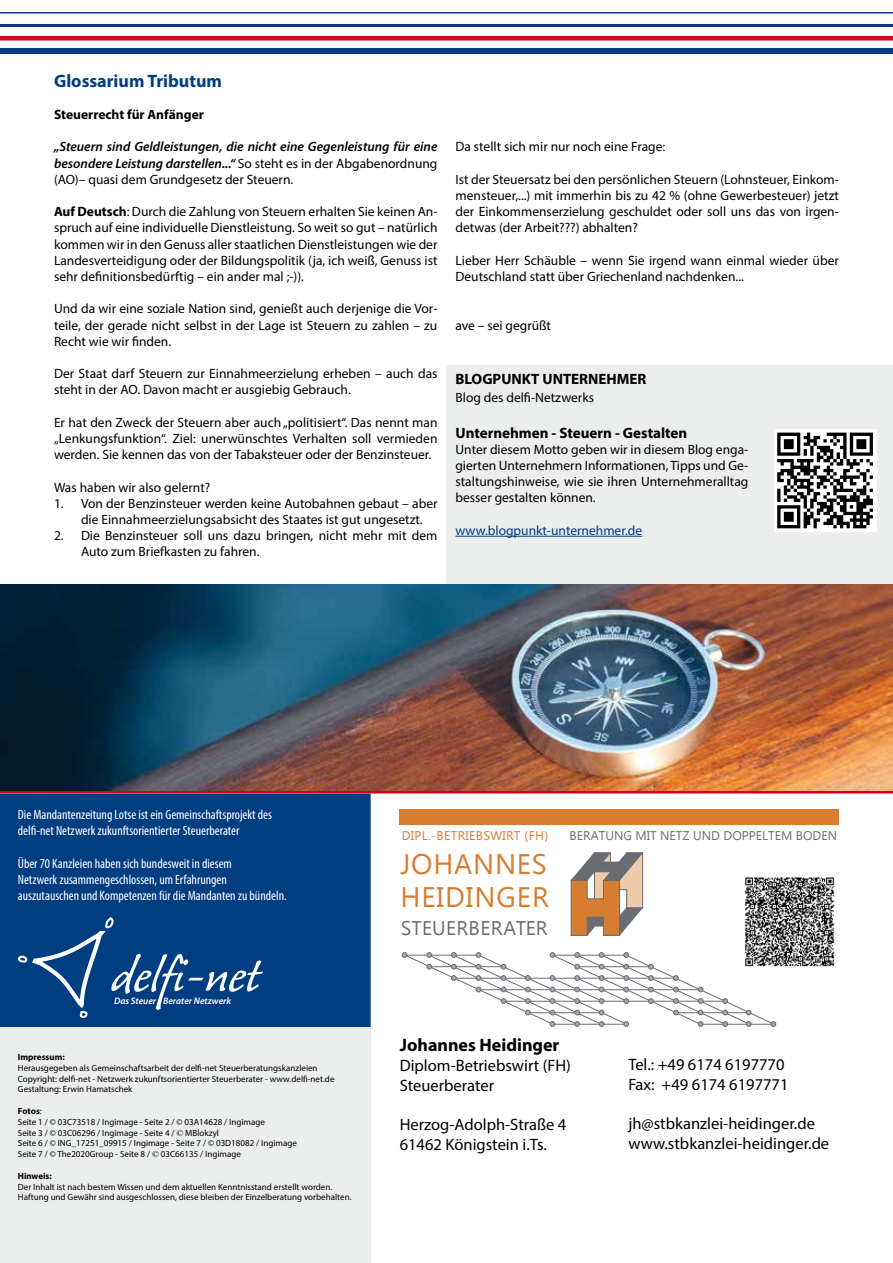
<style>
.page{position:relative;width:893px;height:1263px;background:#fff}
.page>*{position:absolute;margin:0;border:0;box-sizing:border-box;transform-origin:0 0}
.t1{font:59.55px "Caliban";color:#fff}
.t2{font:28.2px/33.9px "Ebrima";letter-spacing:.035em;color:#d77d31}
.t3{font:19.8px "Ebrima";letter-spacing:.01em;color:#696c71}
.t4{font:700 18px "Myriad Pro";color:#003d81}
.t5{font:700 18px "Myriad Pro";color:#000}
.t6{font:16.5px/19.8px "Myriad Pro";color:#000}
.t7{font:700 15px "Myriad Pro";color:#000}
.t8{font:13.5px/16.2px "Myriad Pro";color:#000;text-align:justify}
.t9{font:condensed 13.5px/16.2px "Myriad Pro";color:#fff}
.t10{font:italic 600 13.5px/16.2px "Myriad Pro";color:#000;text-align:justify}
.t11{font:13.5px "Myriad Pro";color:#003882}
.t12{font:700 13.5px "Myriad Pro";color:#000}
.t13{font:12.6px "Ebrima";color:#696c71}
.t14{font:12.6px "Ebrima";letter-spacing:.025em;color:#d77d31}
.t15{font:italic 600 9.45px "Myriad Pro";color:#fff}
.t16{font:9px/10.8px "Myriad Pro";color:#000}
.t17{font:700 9px "Myriad Pro";color:#000}
.s1{font-weight:400;font-style:normal}
.s2{font-weight:700}
.s3{font-family:"Times New Roman"}
</style>
<div class="page">
<hr style="left:0;top:24px;width:893px;height:3px;background:#003d81">
<div style="left:0;top:36px;width:893px;height:5px;background:#cd071e"></div>
<div style="left:0;top:48px;width:893px;height:6px;background:#003d81"></div>
<hr style="left:0;top:12px;width:893px;height:2px;background:#003d81">
<hr style="left:0;top:790px;width:893px;height:3px;background:#cd071e">
<div style="left:0;top:794px;width:371px;height:234px;background:#003d81"></div>
<div style="left:0;top:1028px;width:371px;height:235px;background:#eceded"></div>
<svg style="left:18px;top:917px;width:97px;height:101px"></svg>
<div style="left:446px;top:366px;width:447px;height:219px;background:#eceded"></div>
<hr style="left:455px;top:536px;width:187px;height:1px;background:#003882">
<div style="left:774px;top:429px;width:102px;height:103px;background:#fff"></div>
<svg style="left:777px;top:433px;width:96px;height:95px"></svg>
<img style="left:0;top:585px;width:893px;height:205px">
<div style="left:400px;top:809px;width:439px;height:15px;background:#d77d31"></div>
<svg style="left:571px;top:853px;width:72px;height:82px"></svg>
<svg style="left:402px;top:952px;width:374px;height:75px"></svg>
<img style="left:741px;top:877px;width:94px;height:95px">
<h3 class="t4" style="left:54px;top:69px;width:169px">Glossarium Tributum</h3>
<p class="t12" style="left:54px;top:106px;width:151px">Steuerrecht für Anfänger</p>
<p class="t10" style="left:54px;top:138px;width:385px">„Steuern sind Geldleistungen, die nicht eine Gegenleistung für eine besondere Leistung darstellen...“ <span class="s1">So steht es in der Abgabenordnung (AO)– quasi dem Grundgesetz der Steuern.</span></p>
<p class="t8" style="left:54px;top:203px;width:385px"><span class="s2">Auf Deutsch</span>: Durch die Zahlung von Steuern erhalten Sie keinen An&shy;spruch auf eine individuelle Dienstleistung. So weit so gut – natürlich kommen wir in den Genuss aller staatlichen Dienstleistungen wie der Landesverteidigung oder der Bildungspolitik (ja, ich weiß, Genuss ist sehr definitionsbedürftig – ein ander mal ;-)).</p>
<p class="t8" style="left:54px;top:301px;width:385px">Und da wir eine soziale Nation sind, genießt auch derjenige die Vor&shy;teile, der gerade nicht selbst in der Lage ist Steuern zu zahlen – zu Recht wie wir finden.</p>
<p class="t8" style="left:54px;top:365px;width:385px">Der Staat darf Steuern zur Einnahmeerzielung erheben – auch das steht in der AO. Davon macht er ausgiebig Gebrauch.</p>
<p class="t8" style="left:54px;top:414px;width:385px">Er hat den Zweck der Steuern aber auch „politisiert“. Das nennt man „Lenkungsfunktion“. Ziel: unerwünschtes Verhalten soll vermieden werden. Sie kennen das von der Tabaksteuer oder der Benzinsteuer.</p>
<p class="t8" style="left:54px;top:479px;width:158px">Was haben wir also gelernt?</p>
<p class="t8" style="left:81px;top:495px;width:358px;text-indent:-27px">1. Von der Benzinsteuer werden keine Autobahnen gebaut – aber die Einnahmeerzielungsabsicht des Staates ist gut ungesetzt.</p>
<p class="t8" style="left:81px;top:527px;width:358px;text-indent:-27px">2. Die Benzinsteuer soll uns dazu bringen, nicht mehr mit dem<br>Auto zum Briefkasten zu fahren.</p>
<p class="t8" style="left:455px;top:139px;width:211px">Da stellt sich mir nur noch eine Frage:</p>
<p class="t8" style="left:455px;top:171px;width:385px">Ist der Steuersatz bei den persönlichen Steuern (Lohnsteuer, Einkom&shy;mensteuer,...) mit immerhin bis zu 42 % (ohne Gewerbesteuer) jetzt der Einkommenserzielung geschuldet oder soll uns das von irgen&shy;detwas (der Arbeit???) abhalten?</p>
<p class="t8" style="left:455px;top:252px;width:385px">Lieber Herr Schäuble – wenn Sie irgend wann einmal wieder über<br>Deutschland statt über Griechenland nachdenken...</p>
<p class="t8" style="left:455px;top:317px;width:97px">ave – sei gegrüßt</p>
<p class="t7" style="left:455px;top:369px;width:192px">BLOGPUNKT UNTERNEHMER</p>
<p class="t8" style="left:455px;top:389px;width:140px">Blog des delfi-Netzwerks</p>
<p class="t7" style="left:455px;top:423px;width:233px">Unternehmen - Steuern - Gestalten</p>
<p class="t8" style="left:455px;top:441px;width:294px">Unter diesem Motto geben wir in diesem Blog enga&shy;gierten Unternehmern Informationen, Tipps und Ge&shy;staltungshinweise, wie sie ihren Unternehmeralltag besser gestalten können.</p>
<p class="t11" style="left:455px;top:522px;width:188px">www.blogpunkt-unternehmer.de</p>
<p class="t9" style="left:18px;top:806px;width:256px">Die Mandantenzeitung Lotse ist ein Gemeinschaftsprojekt des delfi-net Netzwerk zukunftsorientierter Steuerberater</p>
<p class="t9" style="left:18px;top:855px;width:270px">Über 70 Kanzleien haben sich bundesweit in diesem<br>Netzwerk zusammengeschlossen, um Erfahrungen auszutauschen und Kompetenzen für die Mandanten zu bündeln.</p>
<h1 class="t1" style="left:111px;top:946px;width:150px">delfi-net</h1>
<p class="t15" style="left:114px;top:995px;width:119px">Das Steuer Berater Netzwerk</p>
<p class="t17" style="left:18px;top:1051px;width:48px">Impressum:</p>
<p class="t16" style="left:18px;top:1062px;width:318px">Herausgegeben als Gemeinschaftsarbeit der delfi-net Steuerberatungskanzleien<br>Copyright: delfi-net - Netzwerk zukunftsorientierter Steuerberater - www.delfi-net.de<br>Gestaltung: Erwin Hamatschek</p>
<p class="t16" style="left:18px;top:1105px;width:281px"><span class="s2">Fotos</span>:<br>Seite 1 / © 03C73518 / Ingimage - Seite 2 / © 03A14628 / Ingimage<br>Seite 3 / © 03C06296 / Ingimage - Seite 4 / <span class="s3">©</span> MBlokzyl<br>Seite 6 / © ING_17251_09915 / Ingimage - Seite 7 / © 03D18082 / Ingimage Seite 7 / © The2020Group - Seite 8 / <span class="s3">©</span> 03C66135 / Ingimage</p>
<p class="t17" style="left:18px;top:1170px;width:35px">Hinweis:</p>
<p class="t16" style="left:18px;top:1181px;width:335px">Der Inhalt ist nach bestem Wissen und dem aktuellen Kenntnisstand erstellt worden.<br>Haftung und Gewähr sind ausgeschlossen, diese bleiben der Einzelberatung vorbehalten.</p>
<p class="t14" style="left:402px;top:827px;width:148px">DIPL.-BETRIEBSWIRT (FH)</p>
<h2 class="t2" style="left:400px;top:848px;width:150px">JOHANNES<br>HEIDINGER</h2>
<h3 class="t3" style="left:401px;top:914px;width:148px">STEUERBERATER</h3>
<p class="t13" style="left:570px;top:827px;width:269px">BERATUNG MIT NETZ UND DOPPELTEM BODEN</p>
<h3 class="t5" style="left:400px;top:1033px;width:161px">Johannes Heidinger</h3>
<p class="t6" style="left:400px;top:1055px;width:173px">Diplom-Betriebswirt (FH)<br>Steuerberater</p>
<p class="t6" style="left:400px;top:1114px;width:168px">Herzog-Adolph-Straße 4<br>61462 Königstein i.Ts.</p>
<p class="t6" style="left:628px;top:1054px;width:162px">Tel.: +49 6174 6197770<br>Fax: +49 6174 6197771</p>
<p class="t6" style="left:628px;top:1113px;width:202px">jh@stbkanzlei-heidinger.de www.stbkanzlei-heidinger.de</p>
</div>
